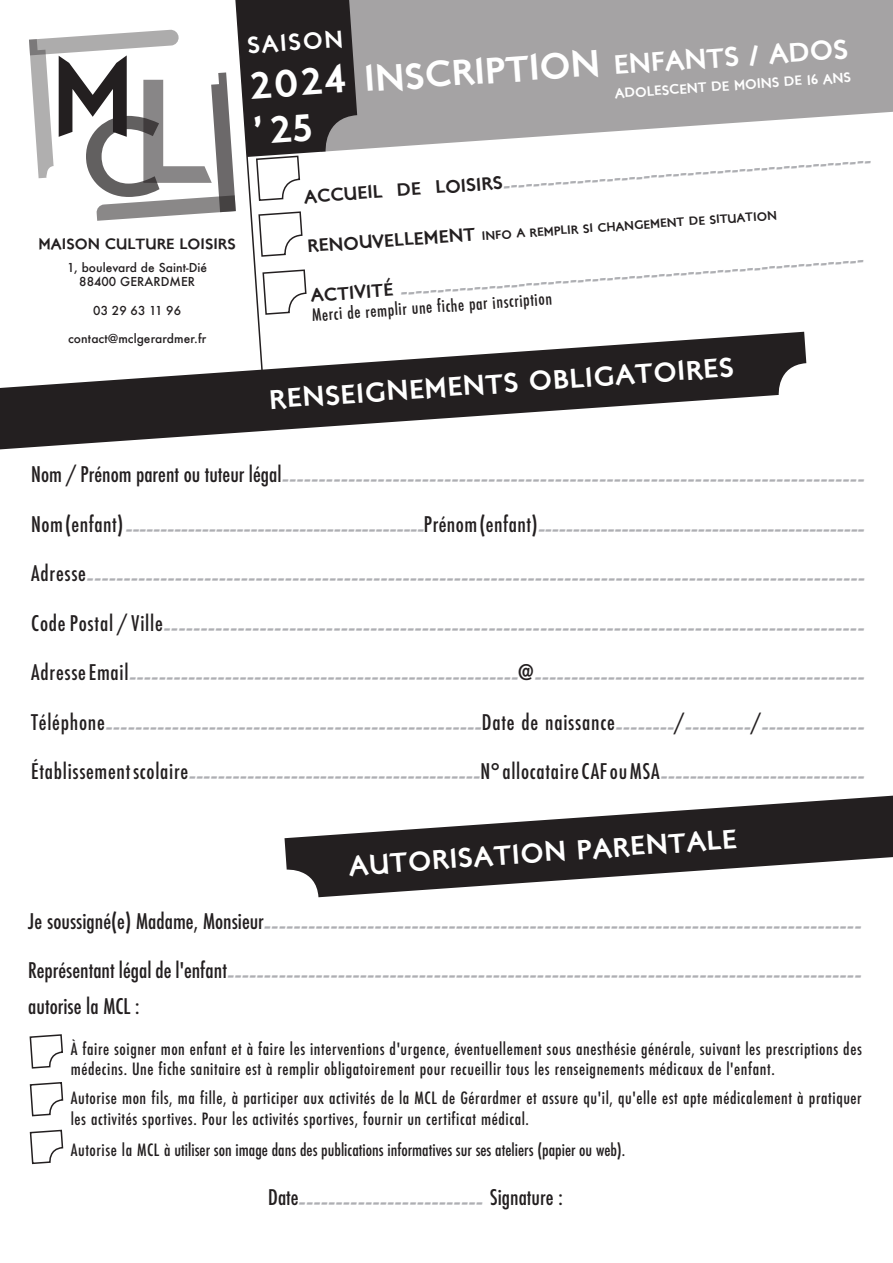
<style>
.page{position:relative;width:893px;height:1263px;background:#fff}
.page>*{position:absolute;margin:0;border:0;box-sizing:border-box;transform-origin:0 0}
.t1{font:37.95px "London Two";color:#fff}
.t2{font:27px "London Two";color:#fff}
.t3{font:23.1px "London Two";color:#fff}
.t4{font:500 condensed 21px "Futura";color:#231f20}
.t5{font:18px "London Two";color:#aeafb3}
.t6{font:500 condensed 16.5px/19.8px "Futura";letter-spacing:.035em;color:#231f20}
.t7{font:500 condensed 16.5px "Futura";color:#231f20}
.t8{font:15px "London Two";color:#231f20}
.t9{font:13.5px "London Two";color:#fff}
.t10{font:500 12px/14.1px "Futura";letter-spacing:.005em;color:#231f20;text-align:center}
.t11{font:12px "London Two";color:#231f20}
.s1{font-size:36px}
.s2{font-size:18px}
</style>
<div class="page">
<svg style="left:357px;top:0;width:536px;height:150px;background:#b0aeaf"></svg>
<svg style="left:0;top:332px;width:806px;height:118px;fill:#231f20"></svg>
<svg style="left:284px;top:795px;width:609px;height:102px;fill:#231f20"></svg>
<svg style="left:29px;top:1034px;width:34px;height:35px"></svg>
<svg style="left:29px;top:1082px;width:35px;height:35px"></svg>
<svg style="left:29px;top:1129px;width:35px;height:36px"></svg>
<svg style="left:262px;top:269px;width:45px;height:46px"></svg>
<svg style="left:29px;top:0;width:328px;height:258px"></svg>
<p class="t3" style="left:246px;top:30px;width:98px;rotate:-4deg">SAISON</p>
<h1 class="t1" style="left:248px;top:61px;width:98px;rotate:-4deg">2024</h1>
<h2 class="t2" style="left:363px;top:65px;width:486px;rotate:-4deg"><span class="s1">INSCRIPTION</span> ENFANTS / ADOS</h2>
<p class="t9" style="left:614px;top:85px;width:239px;rotate:-4deg">ADOLESCENT DE MOINS DE 16 ANS</p>
<p class="t8" style="left:39px;top:234px;width:199px">MAISON CULTURE LOISIRS</p>
<p class="t10" style="left:67px;top:261px;width:141px">1, boulevard de Saint-Dié<br>88400 GERARDMER</p>
<p class="t10" style="left:93px;top:303px;width:89px">03 29 63 11 96</p>
<p class="t10" style="left:68px;top:331px;width:139px">contact@mclgerardmer.fr</p>
<p class="t5" style="left:303px;top:188px;width:570px;rotate:-4deg"><sup>ACCUEIL</sup> <sup>DE</sup> <sup>LOISIRS</sup>--------------------------------------------------</p>
<p class="t11" style="left:307px;top:240px;width:472px;rotate:-4deg"><span class="s2">RENOUVELLEMENT</span> INFO A REMPLIR SI CHANGEMENT DE SITUATION</p>
<p class="t5" style="left:310px;top:287px;width:556px;rotate:-4deg"><sup>ACTIVITÉ</sup> ---------------------------------------------------------------</p>
<p class="t6" style="left:311px;top:305px;width:242px;rotate:-4deg">Merci de remplir une fiche par inscription</p>
<h2 class="t2" style="left:268px;top:382px;width:467px;rotate:-4deg">RENSEIGNEMENTS OBLIGATOIRES</h2>
<p class="t5" style="left:31px;top:467px;width:835px"><sup>Nom</sup> <sup>/</sup> <sup>Prénom</sup> <sup>parent</sup> <sup>ou</sup> <sup>tuteur</sup> <sup>légal</sup>-------------------------------------------------------------------------------</p>
<p class="t5" style="left:31px;top:517px;width:835px"><sup>Nom</sup> <sup>(enfant)</sup> -------------------------------------------<sup>Prénom</sup> <sup>(enfant)</sup>-----------------------------------------------</p>
<p class="t5" style="left:31px;top:566px;width:835px"><sup>Adresse</sup>----------------------------------------------------------------------------------------------------------</p>
<p class="t5" style="left:31px;top:616px;width:835px"><sup>Code</sup> <sup>Postal</sup> <sup>/</sup> <sup>Ville</sup>-----------------------------------------------------------------------------------------------</p>
<p class="t5" style="left:31px;top:665px;width:835px"><sup>Adresse</sup> <sup>Email</sup>-----------------------------------------------------<sup>@</sup>---------------------------------------------</p>
<p class="t5" style="left:31px;top:715px;width:835px"><sup>Téléphone</sup>---------------------------------------------------<sup>Date</sup> <sup>de</sup> <sup>naissance</sup>--------<sup>/</sup>---------<sup>/</sup>--------------</p>
<p class="t5" style="left:31px;top:764px;width:835px"><sup>Établissement</sup> <sup>scolaire</sup>----------------------------------------<sup>N°</sup> <sup>allocataire</sup> <sup>CAF</sup> <sup>ou</sup> <sup>MSA</sup>----------------------------</p>
<h2 class="t2" style="left:348px;top:848px;width:390px;rotate:-4deg">AUTORISATION PARENTALE</h2>
<p class="t5" style="left:28px;top:914px;width:835px"><sup>Je</sup> <sup>soussigné(e)</sup> <sup>Madame,</sup> <sup>Monsieur</sup>---------------------------------------------------------------------------------</p>
<p class="t5" style="left:28px;top:963px;width:835px"><sup>Représentant</sup> <sup>légal</sup> <sup>de</sup> <sup>l'enfant</sup>--------------------------------------------------------------------------------------</p>
<p class="t4" style="left:28px;top:993px;width:113px">autorise la MCL :</p>
<p class="t6" style="left:71px;top:1039px;width:793px">À faire soigner mon enfant et à faire les interventions d'urgence, éventuellement sous anesthésie générale, suivant les prescriptions des médecins. Une fiche sanitaire est à remplir obligatoirement pour recueillir tous les renseignements médicaux de l'enfant.</p>
<p class="t6" style="left:71px;top:1087px;width:792px;line-height:21.6px">Autorise mon fils, ma fille, à participer aux activités de la MCL de Gérardmer et assure qu'il, qu'elle est apte médicalement à pratiquer les activités sportives. Pour les activités sportives, fournir un certificat médical.</p>
<p class="t7" style="left:71px;top:1139px;width:556px">Autorise la MCL à utiliser son image dans des publications informatives sur ses ateliers (papier ou web).</p>
<p class="t5" style="left:268px;top:1190px;width:296px"><sup>Date</sup>------------------------- <sup>Signature</sup> <sup>:</sup></p>
</div>
